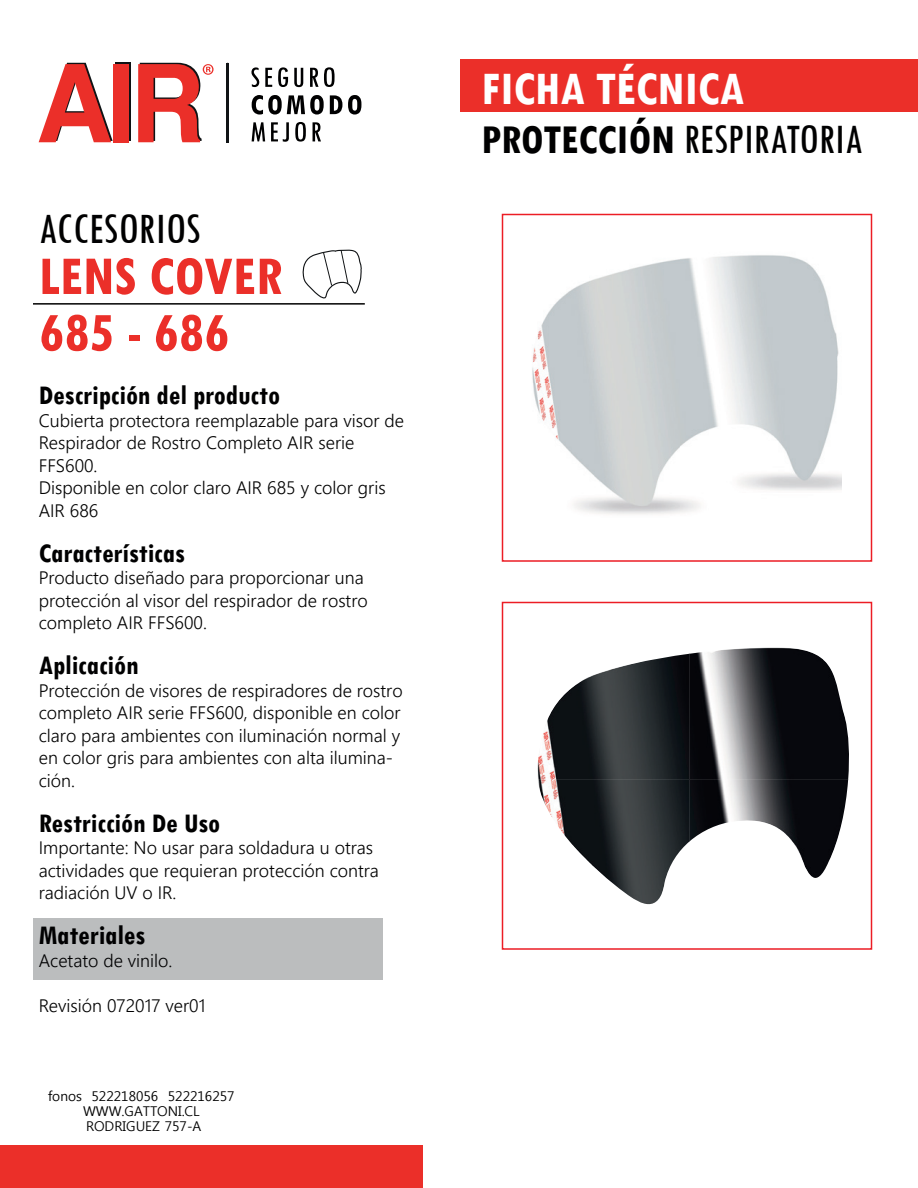
<style>
.page{position:relative;width:918px;height:1188px;background:#fff}
.page>*{position:absolute;margin:0;border:0;box-sizing:border-box;transform-origin:0 0}
.t1{font:700 condensed 57.75px/56.6px "Tw Cen";color:#eb2f29}
.t2{font:700 condensed 49.5px "Tw Cen";color:#fff}
.t3{font:condensed 45px "Tw Cen";color:#000001}
.t4{font:condensed 43.5px "Tw Cen";color:#000001}
.t5{font:700 condensed 28.5px "Tw Cen";color:#000001}
.t6{font:300 18px/22.5px "Yu Gothic UI";color:#000001}
.t7{font:13.5px/15px "Malgun Gothic";color:#000001;text-align:center}
.s1{font-weight:700}
</style>
<div class="page">
<div style="left:502px;top:214px;width:370px;height:348px;border:2px solid #ec1d25"></div>
<div style="left:502px;top:602px;width:370px;height:348px;border:2px solid #ec1d25"></div>
<div style="left:33px;top:918px;width:349px;height:62px;background:#bbbdbe"></div>
<svg style="left:251px;top:67px;width:8px;height:20px"></svg>
<svg style="left:265px;top:68px;width:7px;height:19px"></svg>
<svg style="left:278px;top:67px;width:10px;height:20px"></svg>
<svg style="left:294px;top:68px;width:9px;height:19px"></svg>
<svg style="left:310px;top:67px;width:25px;height:20px"></svg>
<svg style="left:252px;top:95px;width:72px;height:20px"></svg>
<svg style="left:330px;top:95px;width:12px;height:19px"></svg>
<svg style="left:348px;top:95px;width:13px;height:20px"></svg>
<svg style="left:252px;top:122px;width:13px;height:19px"></svg>
<svg style="left:271px;top:122px;width:18px;height:20px"></svg>
<svg style="left:295px;top:122px;width:11px;height:20px"></svg>
<svg style="left:313px;top:122px;width:8px;height:19px"></svg>
<div style="left:115px;top:63px;width:15px;height:78px;background:#101315"></div>
<svg style="left:39px;top:63px;width:74px;height:79px"></svg>
<div style="left:113px;top:64px;width:16px;height:78px;background:#eb2f29"></div>
<hr style="left:227px;top:63px;width:2px;height:79px;background:#101315">
<svg style="left:138px;top:63px;width:76px;height:79px"></svg>
<div style="left:460px;top:59px;width:458px;height:52px;background:#eb2f29"></div>
<div style="left:0;top:1145px;width:422px;height:43px;background:#eb2f29"></div>
<img style="left:532px;top:255px;width:309px;height:259px">
<img style="left:537px;top:654px;width:152px;height:251px">
<img style="left:689px;top:647px;width:160px;height:133px">
<img style="left:689px;top:779px;width:159px;height:99px">
<svg style="left:302px;top:249px;width:60px;height:50px"></svg>
<hr style="left:33px;top:303px;width:332px;height:2px;background:#000001">
<h3 class="t3" style="left:39px;top:201px;width:164px">ACCESORIOS</h3>
<h1 class="t1" style="left:39px;top:246px;width:246px">LENS COVER<br>685 - 686</h1>
<h3 class="t5" style="left:39px;top:378px;width:243px">Descripción del producto</h3>
<p class="t6" style="left:39px;top:406px;width:367px">Cubierta protectora reemplazable para visor de<br>Respirador de Rostro Completo AIR serie<br>FFS600.<br>Disponible en color claro AIR 685 y color gris<br>AIR 686</p>
<h3 class="t5" style="left:39px;top:535px;width:148px">Características</h3>
<p class="t6" style="left:39px;top:564px;width:331px">Producto diseñado para proporcionar una protección al visor del respirador de rostro completo AIR FFS600.</p>
<h3 class="t5" style="left:39px;top:648px;width:101px">Aplicación</h3>
<p class="t6" style="left:39px;top:676px;width:365px">Protección de visores de respiradores de rostro completo AIR serie FFS600, disponible en color claro para ambientes con iluminación normal y en color gris para ambientes con alta ilumina&shy;ción.</p>
<h3 class="t5" style="left:39px;top:805px;width:183px">Restricción De Uso</h3>
<p class="t6" style="left:39px;top:834px;width:342px">Importante: No usar para soldadura u otras actividades que requieran protección contra radiación UV o IR.</p>
<h3 class="t5" style="left:39px;top:918px;width:108px">Materiales</h3>
<p class="t6" style="left:39px;top:946px;width:135px">Acetato de vinilo.</p>
<p class="t6" style="left:39px;top:991px;width:168px">Revisión 072017 ver01</p>
<p class="t7" style="left:48px;top:1088px;width:188px">fonos 522218056 522216257<br>WWW.GATTONI.CL<br>RODRIGUEZ 757-A</p>
<h2 class="t2" style="left:482px;top:58px;width:264px">FICHA TÉCNICA</h2>
<h3 class="t4" style="left:482px;top:113px;width:383px"><span class="s1">PROTECCIÓN</span> RESPIRATORIA</h3>
</div>
